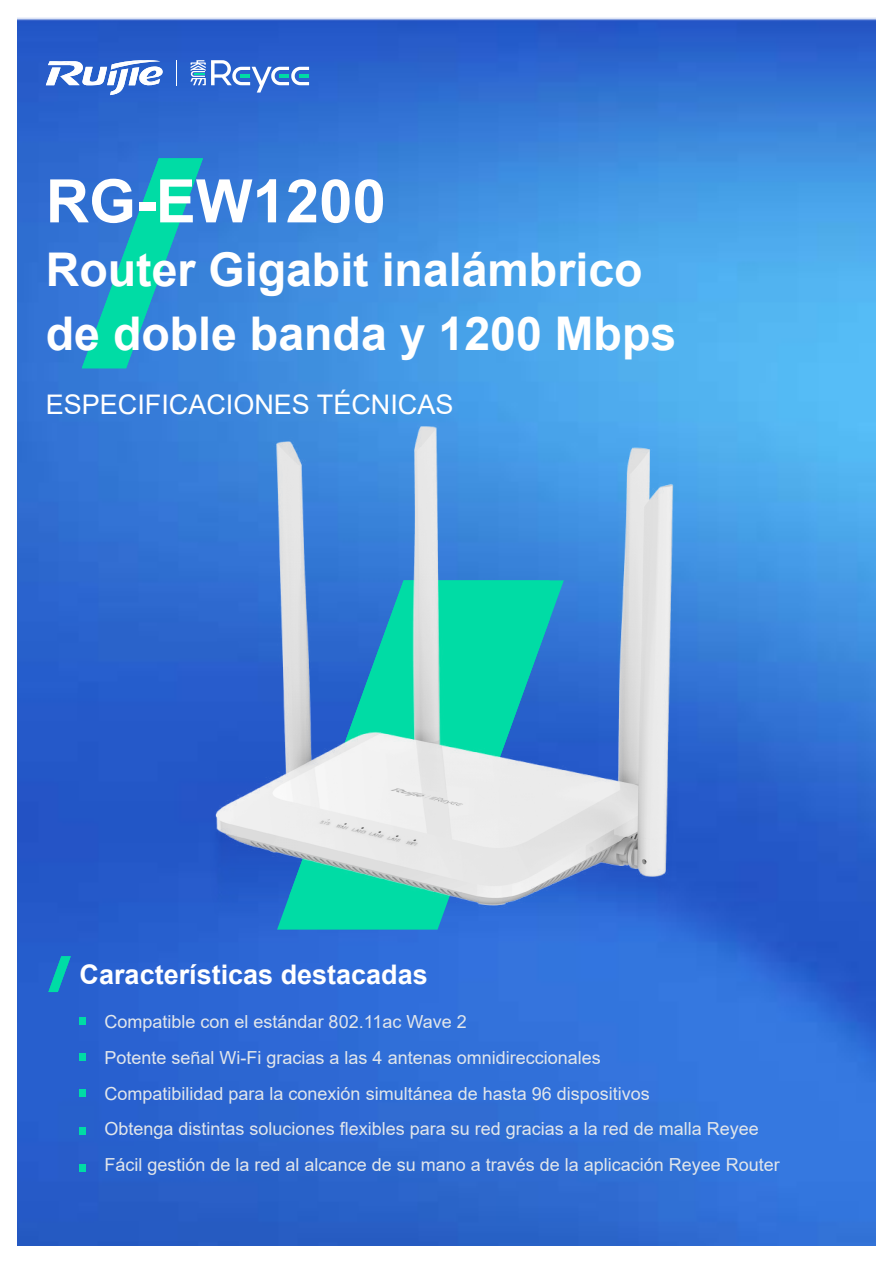
<style>
.page{position:relative;width:893px;height:1263px;background:#fff}
.page>*{position:absolute;margin:0;border:0;box-sizing:border-box;transform-origin:0 0}
.t1{font:700 60px "Arial";color:#fff}
.t2{font:700 46.5px/63.6px "Arial";color:#fff}
.t3{font:700 27px "Arial";color:#fff}
.t4{font:27px "Arial";color:#fff}
.t5{font:18px/35.8px "Arial";color:#e1e6eb}
</style>
<div class="page">
<img style="left:17px;top:17px;width:859px;height:1229px">
<img style="left:163px;top:724px;width:556px;height:316px">
<svg style="left:82px;top:158px;width:121px;height:210px;background:#219dc4"></svg>
<svg style="left:190px;top:60px;width:119px;height:33px"></svg>
<svg style="left:46px;top:60px;width:117px;height:35px"></svg>
<svg style="left:176px;top:60px;width:2px;height:25px"></svg>
<svg style="left:277px;top:910px;width:287px;height:20px;background:#15aabc"></svg>
<svg style="left:48px;top:956px;width:23px;height:36px"></svg>
<div style="left:80px;top:1018px;width:6px;height:7px;background:#00dca5"></div>
<div style="left:80px;top:1054px;width:6px;height:7px;background:#00dca5"></div>
<div style="left:80px;top:1090px;width:6px;height:7px;background:#00dca5"></div>
<div style="left:80px;top:1128px;width:6px;height:7px;background:#00dca5"></div>
<div style="left:80px;top:1164px;width:6px;height:7px;background:#00dca5"></div>
<img style="left:208px;top:414px;width:473px;height:496px">
<h1 class="t1" style="left:46px;top:159px;width:342px">RG-EW1200</h1>
<h2 class="t2" style="left:46px;top:238px;width:632px">Router Gigabit inalámbrico de doble banda y 1200 Mbps</h2>
<h3 class="t4" style="left:46px;top:386px;width:409px">ESPECIFICACIONES TÉCNICAS</h3>
<h3 class="t3" style="left:80px;top:956px;width:350px">Características destacadas</h3>
<p class="t5" style="left:105px;top:1003px;width:677px">Compatible con el estándar 802.11ac Wave 2<br>Potente señal Wi-Fi gracias a las 4 antenas omnidireccionales<br>Compatibilidad para la conexión simultánea de hasta 96 dispositivos<br>Obtenga distintas soluciones flexibles para su red gracias a la red de malla Reyee Fácil gestión de la red al alcance de su mano a través de la aplicación Reyee Router</p>
</div>
